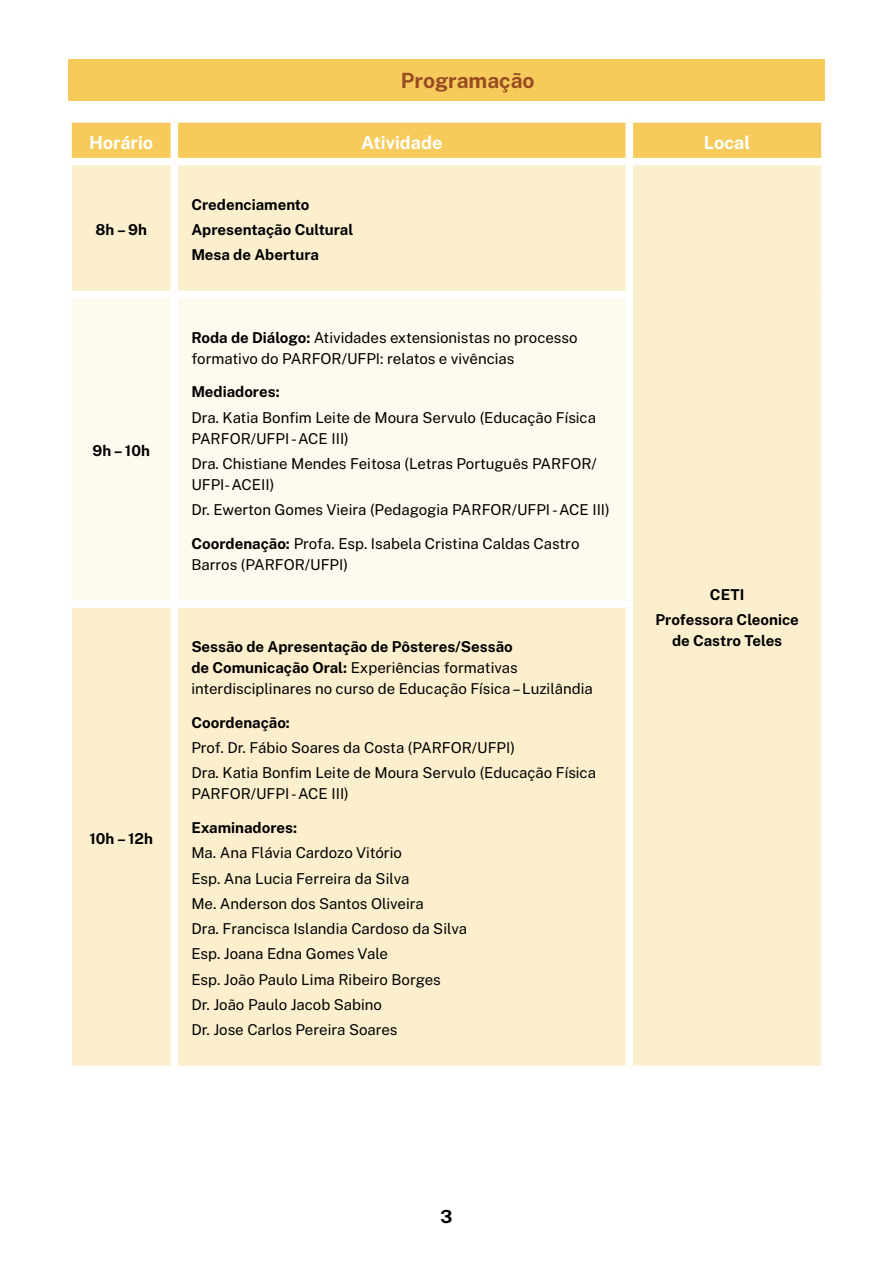
<style>
.page{position:relative;width:893px;height:1263px;background:#fff}
.page>*{position:absolute;margin:0;border:0;box-sizing:border-box;transform-origin:0 0}
.t1{font:700 21px "Public Sans";color:#994b22}
.t2{font:700 18px "Public Sans";color:#fff}
.t3{font:700 18px "Public Sans";color:#000}
.t4{font:15px/25.2px "Public Sans";color:#000}
.t5{font:700 15px/25.2px "Public Sans";color:#000}
.s1{font-weight:700}
</style>
<div class="page">
<div style="left:68px;top:60px;width:757px;height:41px;background:#f6cb5b"></div>
<div style="left:72px;top:123px;width:749px;height:35px;background:#f6cb5b"></div>
<div style="left:72px;top:165px;width:749px;height:901px;background:#fcefce"></div>
<div style="left:72px;top:298px;width:554px;height:302px;background:#fefaef"></div>
<div style="left:171px;top:123px;width:7px;height:35px;background:#fff"></div>
<div style="left:626px;top:123px;width:7px;height:35px;background:#fff"></div>
<div style="left:171px;top:165px;width:7px;height:126px;background:#fff"></div>
<div style="left:64px;top:291px;width:110px;height:7px;background:#fff"></div>
<div style="left:174px;top:291px;width:459px;height:7px;background:#fff"></div>
<div style="left:171px;top:298px;width:7px;height:302px;background:#fff"></div>
<div style="left:174px;top:600px;width:459px;height:8px;background:#fff"></div>
<div style="left:64px;top:600px;width:110px;height:8px;background:#fff"></div>
<div style="left:171px;top:608px;width:7px;height:458px;background:#fff"></div>
<div style="left:626px;top:165px;width:7px;height:126px;background:#fff"></div>
<div style="left:626px;top:298px;width:7px;height:302px;background:#fff"></div>
<div style="left:626px;top:608px;width:7px;height:458px;background:#fff"></div>
<h1 class="t1" style="left:401px;top:65px;width:135px">Programação</h1>
<p class="t2" style="left:89px;top:129px;width:65px">Horário</p>
<p class="t2" style="left:361px;top:129px;width:83px">Atividade</p>
<p class="t2" style="left:704px;top:129px;width:48px">Local</p>
<p class="t5" style="left:95px;top:216px;width:53px">8h – 9h</p>
<p class="t5" style="left:92px;top:437px;width:59px">9h – 10h</p>
<p class="t5" style="left:89px;top:825px;width:65px">10h – 12h</p>
<p class="t5" style="left:191px;top:191px;width:164px">Credenciamento<br>Apresentação Cultural<br>Mesa de Abertura</p>
<p class="t4" style="left:191px;top:326px;width:388px;line-height:21px"><span class="s1">Roda de Diálogo:</span> Atividades extensionistas no processo formativo do PARFOR/UFPI: relatos e vivências</p>
<p class="t5" style="left:191px;top:378px;width:90px">Mediadores:</p>
<p class="t4" style="left:191px;top:406px;width:406px;line-height:21px">Dra. Katia Bonfim Leite de Moura Servulo (Educação Física<br>PARFOR/UFPI - ACE III)</p>
<p class="t4" style="left:191px;top:452px;width:407px;line-height:21px">Dra. Chistiane Mendes Feitosa (Letras Português PARFOR/<br>UFPI- ACEII)</p>
<p class="t4" style="left:191px;top:496px;width:420px">Dr. Ewerton Gomes Vieira (Pedagogia PARFOR/UFPI - ACE III)</p>
<p class="t4" style="left:191px;top:532px;width:390px;line-height:21px"><span class="s1">Coordenação:</span> Profa. Esp. Isabela Cristina Caldas Castro<br>Barros (PARFOR/UFPI)</p>
<p class="t4" style="left:191px;top:635px;width:403px;line-height:21px"><span class="s1">Sessão de Apresentação de Pôsteres/Sessão<br>de Comunicação Oral:</span> Experiências formativas interdisciplinares no curso de Educação Física – Luzilândia</p>
<p class="t5" style="left:191px;top:709px;width:100px">Coordenação:</p>
<p class="t4" style="left:191px;top:734px;width:406px">Prof. Dr. Fábio Soares da Costa (PARFOR/UFPI)<br>Dra. Katia Bonfim Leite de Moura Servulo (Educação Física</p>
<p class="t4" style="left:191px;top:781px;width:159px">PARFOR/UFPI - ACE III)</p>
<p class="t5" style="left:191px;top:814px;width:107px">Examinadores:</p>
<p class="t4" style="left:191px;top:840px;width:277px">Ma. Ana Flávia Cardozo Vitório<br>Esp. Ana Lucia Ferreira da Silva<br>Me. Anderson dos Santos Oliveira<br>Dra. Francisca Islandia Cardoso da Silva<br>Esp. Joana Edna Gomes Vale<br>Esp. João Paulo Lima Ribeiro Borges<br>Dr. João Paulo Jacob Sabino<br>Dr. Jose Carlos Pereira Soares</p>
<p class="t5" style="left:655px;top:580px;width:145px;text-align:center">CETI<br>Professora Cleonice</p>
<p class="t5" style="left:672px;top:627px;width:112px">de Castro Teles</p>
<p class="t3" style="left:440px;top:1204px;width:13px">3</p>
</div>
